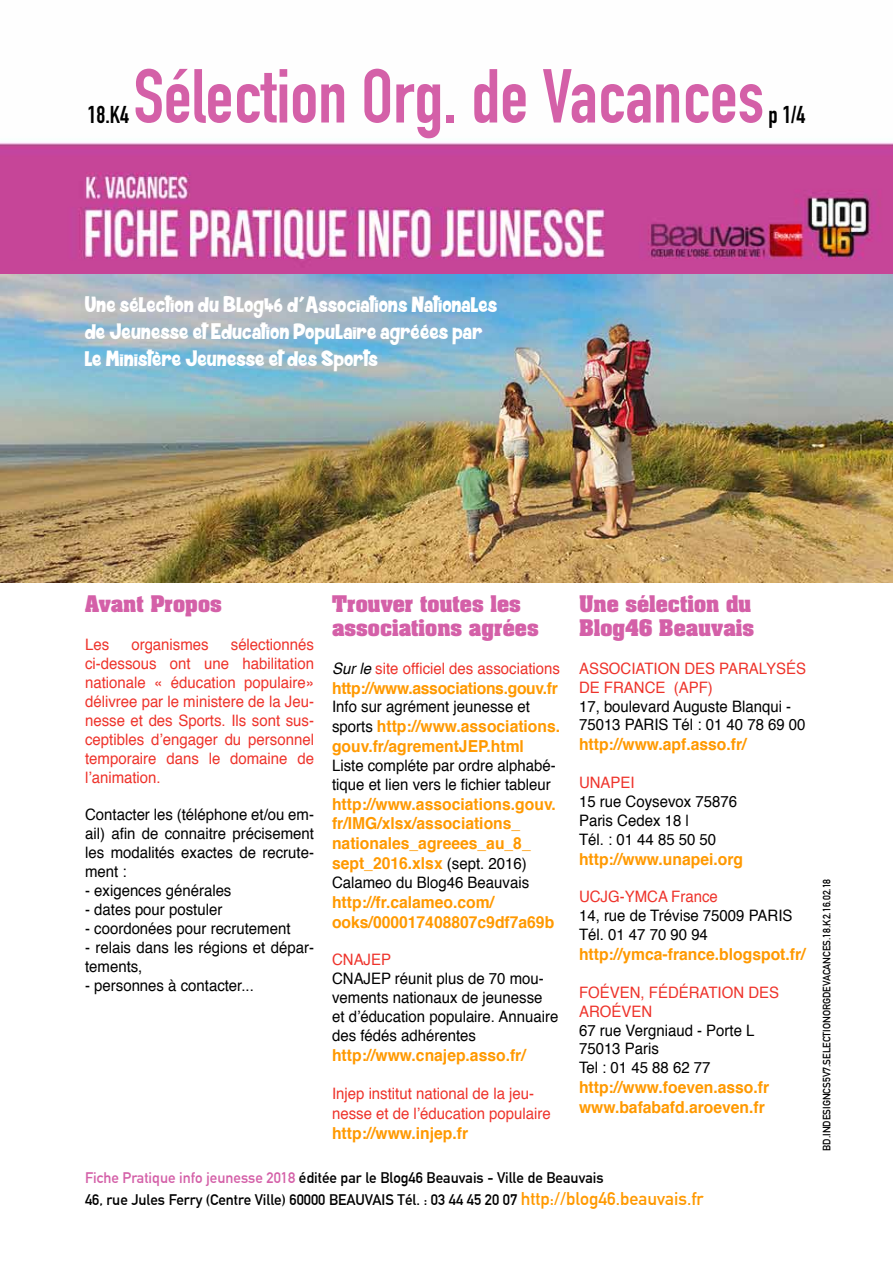
<style>
.page{position:relative;width:893px;height:1263px;background:#fff}
.page>*{position:absolute;margin:0;border:0;box-sizing:border-box;transform-origin:0 0}
.t1{font:700 75px "DIN Condensed";color:#d460a8}
.t2{font:700 24px "DIN Condensed";color:#000}
.t3{font:22.5px/27px "Skater Girls Rock";color:#fff}
.t4{font:700 19.5px/23.4px "Aachen Std";color:#d460a8}
.t5{font:700 16.5px/19.8px "Helvetica";color:#f90;scale:.95 1}
.t6{font:700 16.5px "Helvetica";letter-spacing:-.02em;color:#f90;scale:.95 1}
.t7{font:15.75px/18.9px "Helvetica";color:#000;scale:.95 1}
.t8{font:15.75px/18.9px "Helvetica";color:#ee332b;scale:.95 1}
.t9{font:700 15px/21.6px "DIN Alternate";color:#000}
.t10{font:700 10.5px "DIN Alternate";color:#000;scale:.95 1}
.s1{font-style:italic;color:#000}
.s2{font-weight:400;font-size:15.75px;color:#000}
.s3{color:#d460a8}
.s4{font-size:18px;color:#f90}
</style>
<div class="page">
<img style="left:0;top:142px;width:893px;height:441px">
<h1 class="t1" style="left:133px;top:46px;width:632px">Sélection Org. de Vacances</h1>
<h2 class="t2" style="left:88px;top:98px;width:43px">18.K4</h2>
<h2 class="t2" style="left:769px;top:98px;width:38px">p 1/4</h2>
<h3 class="t3" style="left:85px;top:292px;width:414px">Une sélection du Blog46 d'Associations Nationales de Jeunesse et Education Populaire agréées par le Ministère Jeunesse et des Sports</h3>
<p class="t4" style="left:85px;top:593px;width:138px">Avant Propos</p>
<p class="t8" style="left:85px;top:636px;width:27px">Les</p>
<p class="t8" style="left:131px;top:636px;width:83px">organismes</p>
<p class="t8" style="left:85px;top:636px;width:242px;text-align:justify;text-indent:146px">sélectionnés ci-dessous ont une habilitation nationale « éducation populaire» délivree par le ministere de la Jeu&shy;nesse et des Sports. Ils sont sus&shy;ceptibles d’engager du personnel temporaire dans le domaine de l’animation.</p>
<p class="t7" style="left:85px;top:806px;width:242px;text-align:justify">Contacter les (téléphone et/ou em&shy;ail) afin de connaitre précisement les modalités exactes de recrute&shy;ment :</p>
<p class="t7" style="left:85px;top:881px;width:156px">- exigences générales</p>
<p class="t7" style="left:85px;top:900px;width:146px">- dates pour postuler</p>
<p class="t7" style="left:85px;top:919px;width:218px">- coordonées pour recrutement</p>
<p class="t7" style="left:85px;top:938px;width:242px">- relais dans les régions et dépar&shy;tements,</p>
<p class="t7" style="left:85px;top:976px;width:179px">- personnes à contacter...</p>
<p class="t4" style="left:332px;top:593px;width:208px">Trouver toutes les associations agrées</p>
<p class="t8" style="left:332px;top:659px;width:241px"><span class="s1">Sur le</span> site officiel des associations</p>
<p class="t6" style="left:332px;top:674px;width:239px">http://www.associations.gouv.fr</p>
<p class="t7" style="left:332px;top:698px;width:210px">Info sur agrément jeunesse et</p>
<p class="t5" style="left:332px;top:717px;width:242px"><span class="s2">sports</span> http://www.associations. gouv.fr/agrementJEP.html</p>
<p class="t7" style="left:332px;top:756px;width:237px">Liste compléte par ordre alphabé&shy;tique et lien vers le fichier tableur</p>
<p class="t5" style="left:332px;top:794px;width:237px">http://www.associations.gouv. fr/IMG/xlsx/associations_ nationales_agreees_au_8_ sept_2016.xlsx <span class="s2">(sept. 2016)</span></p>
<p class="t7" style="left:332px;top:873px;width:209px">Calameo du Blog46 Beauvais</p>
<p class="t5" style="left:332px;top:892px;width:235px">http://fr.calameo.com/ ooks/000017408807c9df7a69b</p>
<p class="t8" style="left:332px;top:951px;width:64px">CNAJEP</p>
<p class="t7" style="left:332px;top:970px;width:240px">CNAJEP réunit plus de 70 mou&shy;vements nationaux de jeunesse et d’éducation populaire. Annuaire des fédés adhérentes</p>
<p class="t5" style="left:332px;top:1045px;width:205px">http://www.cnajep.asso.fr/</p>
<p class="t8" style="left:332px;top:1084px;width:232px;line-height:19.8px">Injep institut national de la jeu&shy;nesse et de l’éducation populaire</p>
<p class="t5" style="left:332px;top:1123px;width:145px">http://www.injep.fr</p>
<p class="t4" style="left:579px;top:593px;width:177px">Une sélection du<br>Blog46 Beauvais</p>
<p class="t8" style="left:579px;top:659px;width:240px">ASSOCIATION DES PARALYSÉS<br>DE FRANCE (APF)</p>
<p class="t7" style="left:579px;top:697px;width:240px">17, boulevard Auguste Blanqui -<br>75013 PARIS Tél : 01 40 78 69 00</p>
<p class="t5" style="left:579px;top:735px;width:178px">http://www.apf.asso.fr/</p>
<p class="t8" style="left:579px;top:773px;width:60px">UNAPEI</p>
<p class="t7" style="left:579px;top:792px;width:168px">15 rue Coysevox 75876<br>Paris Cedex 18 |<br>Tél. : 01 44 85 50 50</p>
<p class="t5" style="left:579px;top:849px;width:174px">http://www.unapei.org</p>
<p class="t8" style="left:579px;top:888px;width:148px">UCJG-YMCA France</p>
<p class="t7" style="left:579px;top:907px;width:226px">14, rue de Trévise 75009 PARIS<br>Tél. 01 47 70 90 94</p>
<p class="t5" style="left:579px;top:944px;width:240px">http://ymca-france.blogspot.fr/</p>
<p class="t8" style="left:579px;top:983px;width:212px">FOÉVEN, FÉDÉRATION DES<br>AROÉVEN</p>
<p class="t7" style="left:579px;top:1021px;width:186px">67 rue Vergniaud - Porte L<br>75013 Paris<br>Tel : 01 45 88 62 77</p>
<p class="t5" style="left:579px;top:1078px;width:202px">http://www.foeven.asso.fr www.bafabafd.aroeven.fr</p>
<p class="t9" style="left:85px;top:1166px;width:620px"><span class="s3">Fiche Pratique info jeunesse 2018</span> éditée par le Blog46 Beauvais - Ville de Beauvais<br>46, rue Jules Ferry (Centre Ville) 60000 BEAUVAIS Tél. : 03 44 45 20 07 <span class="s4">http://blog46.beauvais.fr</span></p>
<p class="t10" style="left:819px;top:1151px;width:288px;rotate:-90deg">BD.INDESIGNCS5V7.SELECTIONORGDEVACANCES.18.K2.16.02.18</p>
</div>
